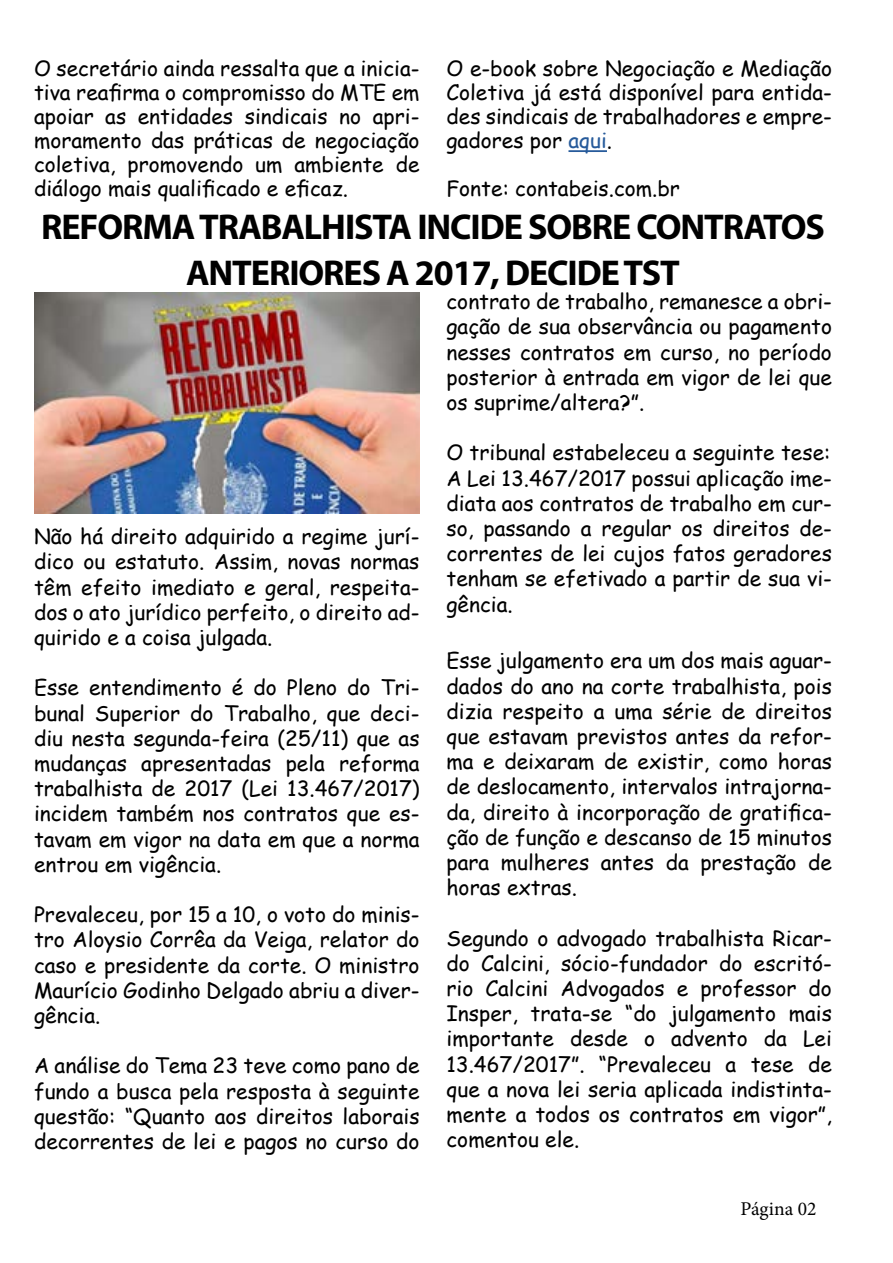
<style>
.page{position:relative;width:893px;height:1263px;background:#fff}
.page>*{position:absolute;margin:0;border:0;box-sizing:border-box;transform-origin:0 0}
.t1{font:700 36px/46.5px "Myriad Pro";letter-spacing:-.03em;color:#000;text-align:center}
.t2{font:21px/25.2px "Comic Sans MS";color:#000;text-align:justify}
.t3{font:19.5px "Minion Pro";color:#000}
.s1{color:#275b9b}
</style>
<div class="page">
<hr style="left:568px;top:150px;width:39px;height:2px;background:#275b9b">
<img style="left:34px;top:292px;width:386px;height:221px">
<p class="t2" style="left:34px;top:56px;width:387px;line-height:24px">O secretário ainda ressalta que a inicia&shy;tiva reafirma o compromisso do MTE em apoiar as entidades sindicais no apri&shy;moramento das práticas de negociação coletiva, promovendo um ambiente de diálogo mais qualificado e eficaz.</p>
<p class="t2" style="left:446px;top:56px;width:387px;line-height:24px">O e-book sobre Negociação e Mediação Coletiva já está disponível para entida&shy;des sindicais de trabalhadores e empre&shy;gadores por <span class="s1">aqui</span>.</p>
<p class="t2" style="left:446px;top:175px;width:235px">Fonte: contabeis.com.br</p>
<p class="t1" style="left:41px;top:202px;width:785px">REFORMA TRABALHISTA INCIDE SOBRE CONTRATOS<br>ANTERIORES A 2017, DECIDE TST</p>
<p class="t2" style="left:34px;top:523px;width:387px">Não há direito adquirido a regime jurí&shy;dico ou estatuto. Assim, novas normas têm efeito imediato e geral, respeita&shy;dos o ato jurídico perfeito, o direito ad&shy;quirido e a coisa julgada.</p>
<p class="t2" style="left:34px;top:674px;width:387px">Esse entendimento é do Pleno do Tri&shy;bunal Superior do Trabalho, que deci&shy;diu nesta segunda-feira (25/11) que as mudanças apresentadas pela reforma trabalhista de 2017 (Lei 13.467/2017) incidem também nos contratos que es&shy;tavam em vigor na data em que a norma entrou em vigência.</p>
<p class="t2" style="left:34px;top:901px;width:387px">Prevaleceu, por 15 a 10, o voto do minis&shy;tro Aloysio Corrêa da Veiga, relator do caso e presidente da corte. O ministro Maurício Godinho Delgado abriu a diver&shy;gência.</p>
<p class="t2" style="left:34px;top:1052px;width:387px">A análise do Tema 23 teve como pano de fundo a busca pela resposta à seguinte questão: “Quanto aos direitos laborais decorrentes de lei e pagos no curso do</p>
<p class="t2" style="left:446px;top:288px;width:387px">contrato de trabalho, remanesce a obri&shy;gação de sua observância ou pagamento nesses contratos em curso, no período posterior à entrada em vigor de lei que os suprime/altera?”.</p>
<p class="t2" style="left:446px;top:439px;width:385px">O tribunal estabeleceu a seguinte tese:</p>
<p class="t2" style="left:446px;top:465px;width:387px">A Lei 13.467/2017 possui aplicação ime&shy;diata aos contratos de trabalho em cur&shy;so, passando a regular os direitos de&shy;correntes de lei cujos fatos geradores tenham se efetivado a partir de sua vi&shy;gência.</p>
<p class="t2" style="left:446px;top:647px;width:387px">Esse julgamento era um dos mais aguar&shy;dados do ano na corte trabalhista, pois dizia respeito a uma série de direitos que estavam previstos antes da refor&shy;ma e deixaram de existir, como horas de deslocamento, intervalos intrajorna&shy;da, direito à incorporação de gratifica&shy;ção de função e descanso de 15 minutos para mulheres antes da prestação de horas extras.</p>
<p class="t2" style="left:446px;top:925px;width:387px">Segundo o advogado trabalhista Ricar&shy;do Calcini, sócio-fundador do escritó&shy;rio Calcini Advogados e professor do Insper, trata-se “do julgamento mais importante desde o advento da Lei 13.467/2017”. “Prevaleceu a tese de que a nova lei seria aplicada indistinta&shy;mente a todos os contratos em vigor”, comentou ele.</p>
<p class="t3" style="left:741px;top:1196px;width:77px">Página 02</p>
</div>
